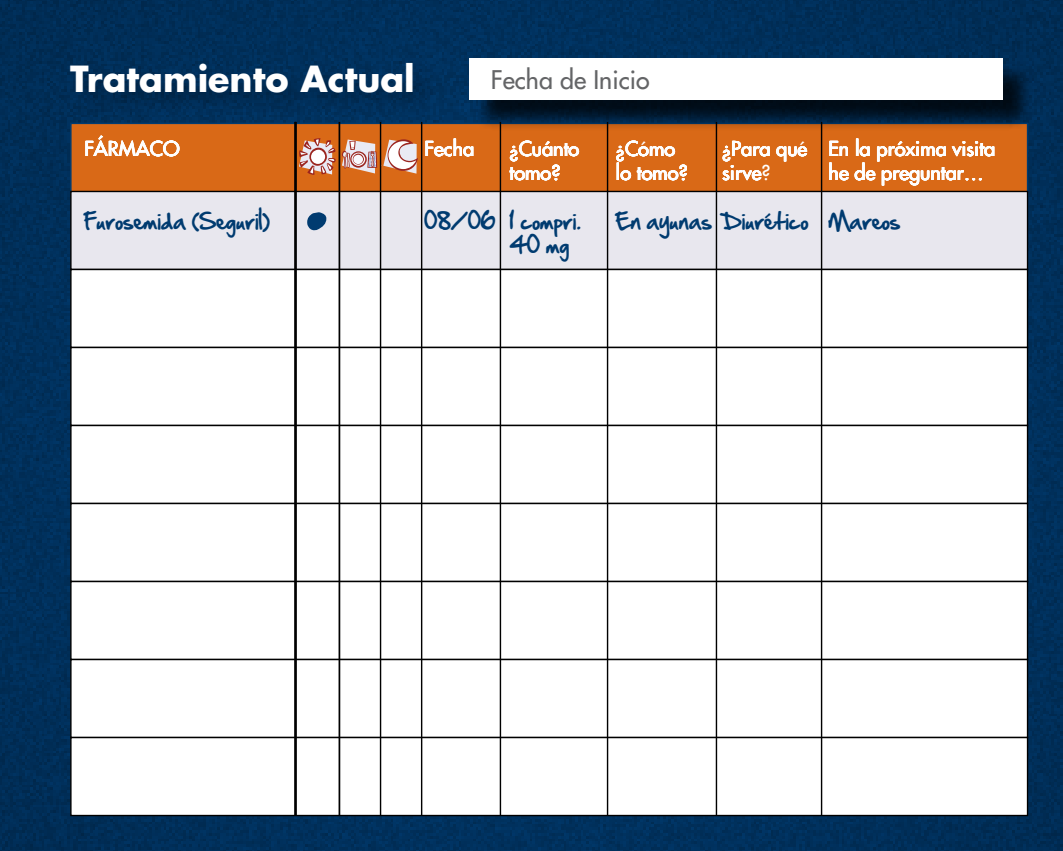
<style>
.page{position:relative;width:1063px;height:851px;background:#fff}
.page>*{position:absolute;margin:0;border:0;box-sizing:border-box;transform-origin:0 0}
.t1{font:700 35px "Futura";color:#fff}
.t2{font:25px "Futura";color:#646567}
.t3{font:20px "Futura";color:#fff}
.t4{font:20px "Hand Of Sean";color:#003b70}
</style>
<div class="page">
<div style="left:0;top:0;width:1063px;height:850px;background:#002f5a"></div>
<div style="left:70px;top:122px;width:958px;height:68px;background:#d96917"></div>
<div style="left:69px;top:190px;width:960px;height:78px;background:#e8e7ee"></div>
<div style="left:69px;top:268px;width:960px;height:78px;background:#fff"></div>
<div style="left:69px;top:346px;width:960px;height:78px;background:#fff"></div>
<div style="left:69px;top:424px;width:960px;height:78px;background:#fff"></div>
<div style="left:69px;top:502px;width:960px;height:78px;background:#fff"></div>
<div style="left:69px;top:580px;width:960px;height:78px;background:#fff"></div>
<div style="left:70px;top:658px;width:959px;height:78px;background:#fff"></div>
<svg style="left:69px;top:736px;width:960px;height:80px"></svg>
<div style="left:473px;top:62px;width:561px;height:69px;background:#000;opacity:.75"></div>
<div style="left:470px;top:58px;width:533px;height:42px;background:#fff"></div>
<div style="left:67px;top:59px;width:368px;height:55px;background:#000;opacity:.25"></div>
<hr style="left:295px;top:122px;width:1px;height:693px;background:#000">
<hr style="left:339px;top:122px;width:1px;height:693px;background:#000">
<hr style="left:380px;top:122px;width:1px;height:693px;background:#000">
<hr style="left:421px;top:122px;width:1px;height:693px;background:#000">
<hr style="left:500px;top:122px;width:1px;height:693px;background:#000">
<hr style="left:607px;top:122px;width:1px;height:693px;background:#000">
<hr style="left:716px;top:122px;width:1px;height:693px;background:#000">
<hr style="left:821px;top:122px;width:1px;height:693px;background:#000">
<svg style="left:299px;top:138px;width:37px;height:38px"></svg>
<svg style="left:342px;top:139px;width:35px;height:34px"></svg>
<svg style="left:350px;top:151px;width:17px;height:17px"></svg>
<svg style="left:352px;top:152px;width:13px;height:14px"></svg>
<svg style="left:353px;top:153px;width:11px;height:12px"></svg>
<div style="left:353px;top:154px;width:10px;height:10px;background:#f8f8fc;border-radius:50%"></div>
<svg style="left:383px;top:139px;width:35px;height:35px"></svg>
<svg style="left:307px;top:212px;width:19px;height:18px"></svg>
<h1 class="t1" style="left:70px;top:55px;width:346px">Tratamiento Actual</h1>
<p class="t2" style="left:491px;top:63px;width:160px">Fecha de Inicio</p>
<p class="t3" style="left:84px;top:135px;width:97px">FÁRMACO</p>
<p class="t3" style="left:425px;top:135px;width:51px">Fecha</p>
<p class="t3" style="left:510px;top:135px;width:71px">¿Cuánto</p>
<p class="t3" style="left:616px;top:135px;width:61px">¿Cómo</p>
<p class="t3" style="left:722px;top:135px;width:274px">¿Para qué En la próxima visita</p>
<p class="t3" style="left:510px;top:159px;width:52px">tomo?</p>
<p class="t3" style="left:616px;top:159px;width:73px">lo tomo?</p>
<p class="t3" style="left:722px;top:159px;width:50px">sirve?</p>
<p class="t3" style="left:829px;top:159px;width:157px">he de preguntar…</p>
<p class="t4" style="left:84px;top:203px;width:187px">Furosemida (Seguril)</p>
<p class="t4" style="left:425px;top:203px;width:159px">08/06 1 compri.</p>
<p class="t4" style="left:616px;top:203px;width:286px">En ayunas Diurético Mareos</p>
<p class="t3" style="left:638px;top:135px;width:12px">o</p>
<p class="t3" style="left:798px;top:135px;width:11px">e</p>
<p class="t4" style="left:510px;top:227px;width:61px">40 mg</p>
</div>
